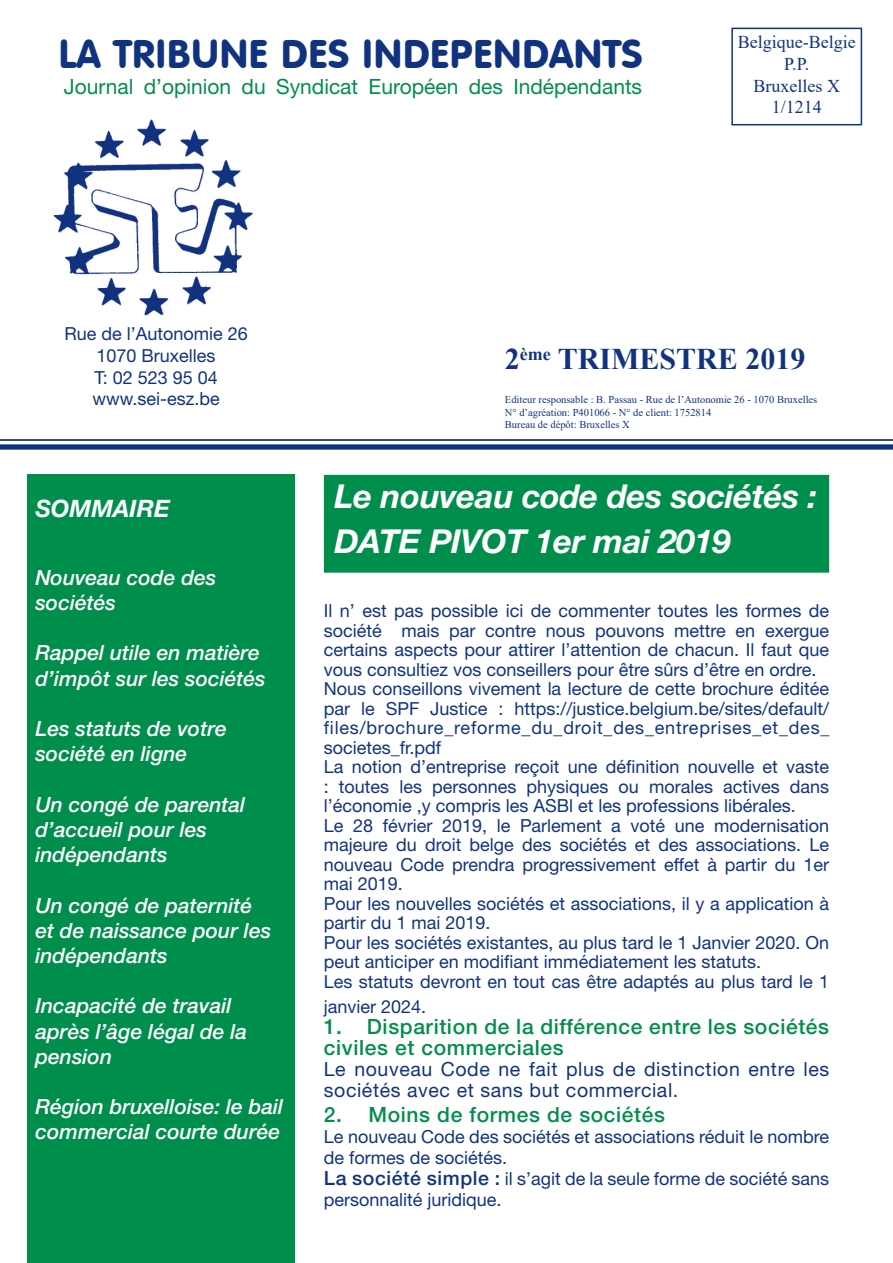
<style>
.page{position:relative;width:893px;height:1263px;background:#fff}
.page>*{position:absolute;margin:0;border:0;box-sizing:border-box;transform-origin:0 0}
.t1{font:39px "VAG Rounded BT";color:#11337f}
.t2{font:italic 700 33px/45px "Helvetica Neue LT Std";letter-spacing:-.01em;color:#fff}
.t3{font:700 30px "Times New Roman";color:#11337f}
.t4{font:italic 700 24px "Helvetica Neue LT Std";color:#fff}
.t5{font:italic 500 21px/25.2px "Helvetica Neue LT Std";color:#fff}
.t6{font:500 21px/21px "Helvetica Neue LT Std";letter-spacing:.03em;color:#008e4c}
.t7{font:21px "Helvetica Neue LT Std";color:#008e4c}
.t8{font:19.5px/21px "Helvetica Neue LT Std";letter-spacing:.03em;color:#11337f}
.t9{font:18px/19.5px "Helvetica Neue LT Std";color:#11337f}
.t10{font:18px "Times New Roman";color:#11337f}
.t11{font:10.5px "Times New Roman";color:#11337f}
.s1{font-weight:500;font-size:19.5px}
</style>
<div class="page">
<hr style="left:0;top:439px;width:893px;height:2px;background:#11337f">
<div style="left:0;top:444px;width:893px;height:6px;background:#11337f"></div>
<div style="left:27px;top:475px;width:267px;height:788px;background:#008e4c"></div>
<div style="left:731px;top:28px;width:131px;height:97px;border:2px solid #11337f"></div>
<img style="left:53px;top:119px;width:200px;height:197px">
<div style="left:324px;top:475px;width:505px;height:98px;background:#008e4c;border:2px solid #008e4c"></div>
<p class="t1" style="left:58px;top:29px;width:586px">LA TRIBUNE DES INDEPENDANTS</p>
<p class="t7" style="left:64px;top:74px;width:580px">Journal d’opinion du Syndicat Européen des Indépendants</p>
<p class="t10" style="left:738px;top:30px;width:119px">Belgique-Belgie</p>
<p class="t10" style="left:784px;top:51px;width:27px">P.P.</p>
<p class="t10" style="left:753px;top:73px;width:88px">Bruxelles X</p>
<p class="t10" style="left:772px;top:95px;width:52px">1/1214</p>
<p class="t9" style="left:64px;top:324px;width:185px">Rue de l’Autonomie 26</p>
<p class="t9" style="left:97px;top:345px;width:121px">1070 Bruxelles</p>
<p class="t9" style="left:94px;top:367px;width:125px">T: 02 523 95 04</p>
<p class="t9" style="left:92px;top:389px;width:129px">www.sei-esz.be</p>
<p class="t4" style="left:35px;top:493px;width:136px">SOMMAIRE</p>
<p class="t5" style="left:35px;top:565px;width:182px">Nouveau code des sociétés</p>
<p class="t5" style="left:35px;top:640px;width:232px">Rappel utile en matière d’impôt sur les sociétés</p>
<p class="t5" style="left:35px;top:716px;width:193px">Les statuts de votre société en ligne</p>
<p class="t5" style="left:35px;top:791px;width:211px">Un congé de parental d’accueil pour les indépendants</p>
<p class="t5" style="left:35px;top:892px;width:237px">Un congé de paternité et de naissance pour les indépendants</p>
<p class="t5" style="left:35px;top:993px;width:213px">Incapacité de travail après l’âge légal de la pension</p>
<p class="t5" style="left:35px;top:1094px;width:249px">Région bruxelloise: le bail commercial courte durée</p>
<p class="t3" style="left:505px;top:337px;width:302px">2<sup>ème</sup> TRIMESTRE 2019</p>
<p class="t11" style="left:505px;top:392px;width:314px">Editeur responsable : B. Passau - Rue de l’Autonomie 26 - 1070 Bruxelles</p>
<p class="t11" style="left:505px;top:405px;width:208px">N° d’agréation: P401066 - N° de client: 1752814</p>
<p class="t11" style="left:505px;top:417px;width:126px">Bureau de dépôt: Bruxelles X</p>
<p class="t2" style="left:334px;top:473px;width:484px">Le nouveau code des sociétés :<br>DATE PIVOT 1er mai 2019</p>
<p class="t9" style="left:324px;top:601px;width:507px;text-align:justify">Il n’ est pas possible ici de commenter toutes les formes de société mais par contre nous pouvons mettre en exergue certains aspects pour attirer l’attention de chacun. Il faut que vous consultiez vos conseillers pour être sûrs d’être en ordre.</p>
<p class="t9" style="left:324px;top:679px;width:507px;text-align:justify">Nous conseillons vivement la lecture de cette brochure éditée par le SPF Justice : https://justice.belgium.be/sites/default/ files/brochure_reforme_du_droit_des_entreprises_et_des_ societes_fr.pdf</p>
<p class="t9" style="left:324px;top:757px;width:507px;text-align:justify">La notion d’entreprise reçoit une définition nouvelle et vaste : toutes les personnes physiques ou morales actives dans l’économie ,y compris les ASBl et les professions libérales.</p>
<p class="t9" style="left:324px;top:815px;width:507px;text-align:justify">Le 28 février 2019, le Parlement a voté une modernisation majeure du droit belge des sociétés et des associations. Le nouveau Code prendra progressivement effet à partir du 1er mai 2019.</p>
<p class="t9" style="left:324px;top:893px;width:507px">Pour les nouvelles sociétés et associations, il y a application à partir du 1 mai 2019.</p>
<p class="t9" style="left:324px;top:932px;width:507px">Pour les sociétés existantes, au plus tard le 1 Janvier 2020. On peut anticiper en modifiant immédiatement les statuts.</p>
<p class="t9" style="left:324px;top:968px;width:507px;line-height:25.5px">Les statuts devront en tout cas être adaptés au plus tard le 1 janvier 2024.</p>
<p class="t6" style="left:324px;top:1016px;width:507px">1. Disparition de la différence entre les sociétés civiles et commerciales</p>
<p class="t8" style="left:324px;top:1058px;width:507px">Le nouveau Code ne fait plus de distinction entre les sociétés avec et sans but commercial.</p>
<p class="t6" style="left:324px;top:1104px;width:343px">2. Moins de formes de sociétés</p>
<p class="t9" style="left:324px;top:1126px;width:507px;line-height:21px">Le nouveau Code des sociétés et associations réduit le nombre de formes de sociétés.</p>
<p class="t9" style="left:324px;top:1168px;width:507px;line-height:21px"><span class="s1">La société simple :</span> il s’agit de la seule forme de société sans personnalité juridique.</p>
</div>
